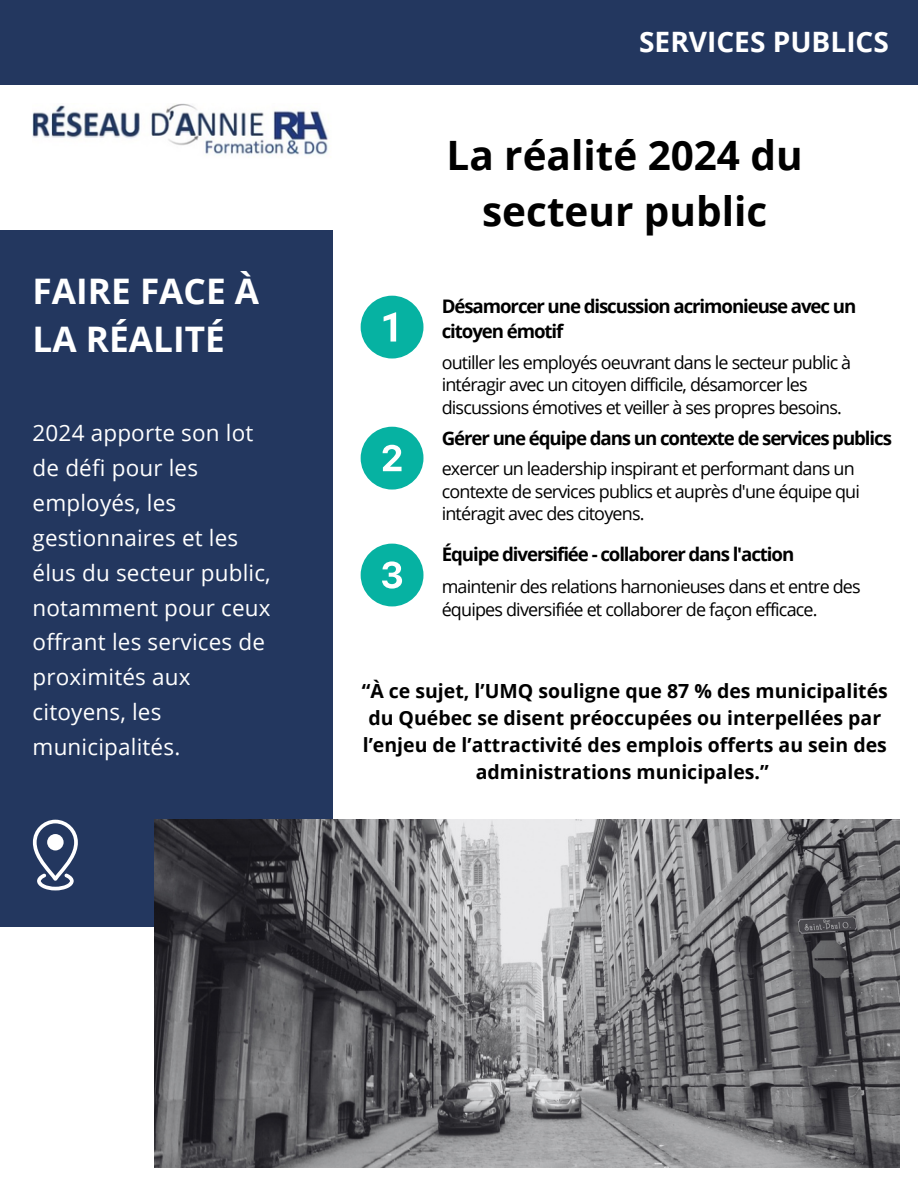
<style>
.page{position:relative;width:918px;height:1188px;background:#fff}
.page>*{position:absolute;margin:0;border:0;box-sizing:border-box;transform-origin:0 0}
.t1{font:700 40.5px/56.2px "Open Sans";color:#000;text-align:center}
.t2{font:700 35.25px/48.8px "Open Sans";color:#fff}
.t3{font:700 28.05px "Open Sans";color:#fff}
.t4{font:22.5px/34.8px "Open Sans";letter-spacing:.01em;color:#fff}
.t5{font:700 19.5px/27px "Open Sans";color:#000;text-align:center}
.t6{font:700 18.75px/24.8px "Open Sans";letter-spacing:-.06em;color:#000}
.t7{font:18px/22.5px "Open Sans";letter-spacing:-.045em;color:#000}
</style>
<div class="page">
<div style="left:0;top:230px;width:332px;height:697px;background:#23375f"></div>
<img style="left:33px;top:104px;width:295px;height:51px">
<img style="left:154px;top:820px;width:746px;height:347px">
<div style="left:0;top:0;width:918px;height:85px;background:#23375f"></div>
<svg style="left:361px;top:296px;width:62px;height:63px"></svg>
<svg style="left:361px;top:427px;width:62px;height:63px"></svg>
<svg style="left:361px;top:544px;width:62px;height:62px"></svg>
<svg style="left:33px;top:820px;width:45px;height:70px"></svg>
<div style="left:47px;top:834px;width:17px;height:16px;background:#fff;border-radius:50%"></div>
<h1 class="t2" style="left:33px;top:266px;width:228px">FAIRE FACE À<br>LA RÉALITÉ</h1>
<h2 class="t4" style="left:33px;top:415px;width:240px">2024 apporte son lot de défi pour les employés, les gestionnaires et les élus du secteur public, notamment pour ceux offrant les services de proximités aux citoyens, les municipalités.</h2>
<p class="t3" style="left:639px;top:22px;width:251px">SERVICES PUBLICS</p>
<h4 class="t1" style="left:447px;top:126px;width:358px">La réalité 2024 du secteur public</h4>
<p class="t6" style="left:442px;top:294px;width:416px">Désamorcer une discussion acrimonieuse avec un citoyen émotif</p>
<h5 class="t7" style="left:442px;top:350px;width:411px">outiller les employés oeuvrant dans le secteur public à intéragir avec un citoyen difficile, désamorcer les discussions émotives et veiller à ses propres besoins.</h5>
<p class="t6" style="left:442px;top:425px;width:452px">Gérer une équipe dans un contexte de services publics</p>
<p class="t7" style="left:442px;top:457px;width:420px">exercer un leadership inspirant et performant dans un contexte de services publics et auprès d'une équipe qui intéragit avec des citoyens.</p>
<h5 class="t6" style="left:442px;top:542px;width:354px">Équipe diversifiée - collaborer dans l'action</h5>
<p class="t7" style="left:442px;top:575px;width:421px">maintenir des relations harnonieuses dans et entre des équipes diversifiée et collaborer de façon efficace.</p>
<p class="t5" style="left:362px;top:677px;width:528px">“À ce sujet, l’UMQ souligne que 87 % des municipalités du Québec se disent préoccupées ou interpellées par l’enjeu de l’attractivité des emplois offerts au sein des administrations municipales.”</p>
</div>
